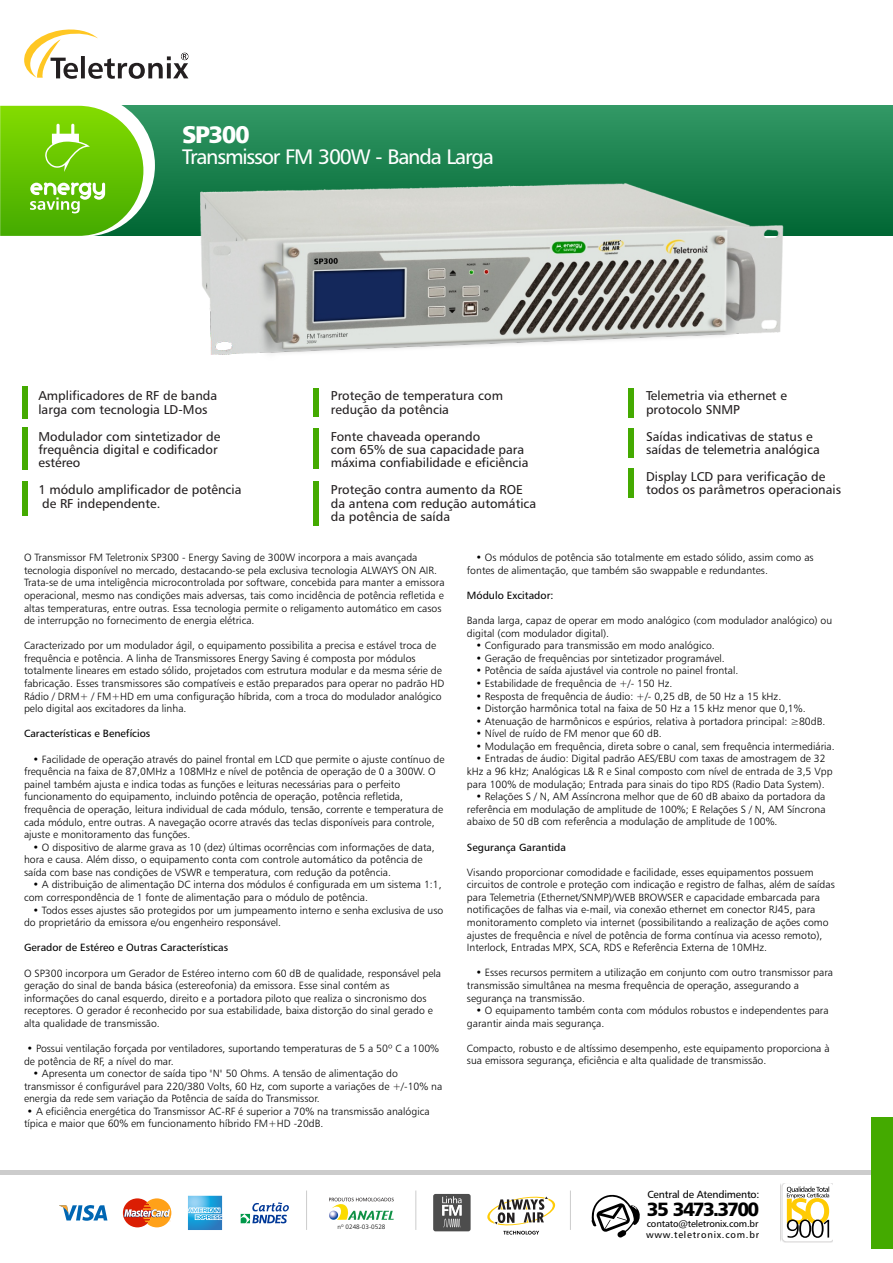
<style>
.page{position:relative;width:893px;height:1263px;background:#fff}
.page>*{position:absolute;margin:0;border:0;box-sizing:border-box;transform-origin:0 0}
.t1{font:24px "Humanist 777 BT Black B";letter-spacing:-.06em;color:#fff}
.t2{font:21px "Humanist 777 BT Roman B";letter-spacing:-.055em;color:#fff}
.t3{font:19.2px "Humanist 777 BT Black B";letter-spacing:-.09em;color:#000}
.t4{font:12.75px/13.5px "Humanist 777 BT Roman B";color:#231f20}
.t5{font:10.5px/12.6px "Humanist 777 BT Light B";color:#000}
.t6{font:10.5px "Humanist 777 BT Roman B";color:#000}
.t7{font:10.35px "Humanist 777 BT Roman B";letter-spacing:-.015em;color:#000}
.t8{font:9.45px/11.4px "Humanist 777 BT Roman B";letter-spacing:-.015em;color:#000}
.t9{font:6.3px "Humanist 777 BT Light B";color:#000}
</style>
<div class="page">
<div style="left:79px;top:106px;width:814px;height:130px;background:linear-gradient(to bottom,#396,#016734)"></div>
<svg style="left:0;top:105px;width:156px;height:131px;background:#74c52c"></svg>
<svg style="left:24px;top:29px;width:164px;height:50px"></svg>
<div style="left:22px;top:386px;width:6px;height:32px;background:#4a0"></div>
<div style="left:22px;top:428px;width:6px;height:42px;background:#4a0"></div>
<div style="left:22px;top:481px;width:6px;height:35px;background:#4a0"></div>
<div style="left:313px;top:388px;width:6px;height:29px;background:#4a0"></div>
<div style="left:313px;top:481px;width:6px;height:44px;background:#4a0"></div>
<div style="left:313px;top:429px;width:6px;height:40px;background:#4a0"></div>
<div style="left:628px;top:428px;width:6px;height:30px;background:#4a0"></div>
<div style="left:628px;top:388px;width:6px;height:30px;background:#4a0"></div>
<div style="left:628px;top:468px;width:6px;height:30px;background:#4a0"></div>
<div style="left:0;top:1170px;width:872px;height:5px;background:#ccc"></div>
<svg style="left:124px;top:1198px;width:47px;height:29px"></svg>
<svg style="left:59px;top:1205px;width:48px;height:16px"></svg>
<svg style="left:188px;top:1196px;width:34px;height:34px"></svg>
<svg style="left:241px;top:1202px;width:48px;height:21px"></svg>
<svg style="left:433px;top:1194px;width:38px;height:37px"></svg>
<svg style="left:329px;top:1198px;width:65px;height:22px"></svg>
<div style="left:872px;top:1117px;width:21px;height:132px;background:#4a0"></div>
<div style="left:781px;top:1183px;width:52px;height:60px;background:#e5e4e4"></div>
<div style="left:782px;top:1183px;width:51px;height:58px;background:#fff;border-radius:4px"></div>
<svg style="left:787px;top:1186px;width:42px;height:52px"></svg>
<svg style="left:591px;top:1194px;width:49px;height:44px"></svg>
<svg style="left:487px;top:1196px;width:69px;height:38px"></svg>
<hr style="left:306px;top:1190px;width:1px;height:40px;background:#ccc">
<hr style="left:415px;top:1190px;width:1px;height:40px;background:#ccc">
<hr style="left:570px;top:1190px;width:1px;height:40px;background:#ccc">
<img style="left:192px;top:175px;width:600px;height:180px">
<h1 class="t1" style="left:182px;top:125px;width:69px">SP300</h1>
<h2 class="t2" style="left:182px;top:148px;width:313px">Transmissor FM 300W - Banda Larga</h2>
<p class="t4" style="left:38px;top:390px;width:180px">Amplificadores de RF de banda larga com tecnologia LD-Mos</p>
<p class="t4" style="left:38px;top:430px;width:183px">Modulador com sintetizador de frequência digital e codificador estéreo</p>
<p class="t4" style="left:38px;top:484px;width:205px">1 módulo amplificador de potência de RF independente.</p>
<p class="t4" style="left:331px;top:390px;width:174px">Proteção de temperatura com redução da potência</p>
<p class="t4" style="left:331px;top:430px;width:199px">Fonte chaveada operando<br>com 65% de sua capacidade para máxima confiabilidade e eficiência</p>
<p class="t4" style="left:331px;top:484px;width:207px">Proteção contra aumento da ROE da antena com redução automática da potência de saída</p>
<p class="t4" style="left:646px;top:390px;width:142px">Telemetria via ethernet e protocolo SNMP</p>
<p class="t4" style="left:646px;top:430px;width:175px">Saídas indicativas de status e saídas de telemetria analógica</p>
<p class="t4" style="left:646px;top:471px;width:197px">Display LCD para verificação de todos os parâmetros operacionais</p>
<p class="t5" style="left:24px;top:552px;width:422px">O Transmissor FM Teletronix SP300 - Energy Saving de 300W incorpora a mais avançada tecnologia disponível no mercado, destacando-se pela exclusiva tecnologia ALWAYS ON AIR.<br>Trata-se de uma inteligência microcontrolada por software, concebida para manter a emissora operacional, mesmo nas condições mais adversas, tais como incidência de potência refletida e altas temperaturas, entre outras. Essa tecnologia permite o religamento automático em casos de interrupção no fornecimento de energia elétrica.</p>
<p class="t5" style="left:24px;top:640px;width:422px">Caracterizado por um modulador ágil, o equipamento possibilita a precisa e estável troca de frequência e potência. A linha de Transmissores Energy Saving é composta por módulos totalmente lineares em estado sólido, projetados com estrutura modular e da mesma série de fabricação. Esses transmissores são compatíveis e estão preparados para operar no padrão HD Rádio / DRM+ / FM+HD em uma configuração híbrida, com a troca do modulador analógico pelo digital aos excitadores da linha.</p>
<p class="t6" style="left:24px;top:729px;width:128px">Características e Benefícios</p>
<p class="t5" style="left:24px;top:754px;width:422px;text-indent:9px">• Facilidade de operação através do painel frontal em LCD que permite o ajuste contínuo de frequência na faixa de 87,0MHz a 108MHz e nível de potência de operação de 0 a 300W. O painel também ajusta e indica todas as funções e leituras necessárias para o perfeito funcionamento do equipamento, incluindo potência de operação, potência refletida, frequência de operação, leitura individual de cada módulo, tensão, corrente e temperatura de cada módulo, entre outras. A navegação ocorre através das teclas disponíveis para controle, ajuste e monitoramento das funções.</p>
<p class="t5" style="left:24px;top:842px;width:412px;text-indent:9px">• O dispositivo de alarme grava as 10 (dez) últimas ocorrências com informações de data, hora e causa. Além disso, o equipamento conta com controle automático da potência de saída com base nas condições de VSWR e temperatura, com redução da potência.</p>
<p class="t5" style="left:24px;top:879px;width:419px;text-indent:9px">• A distribuição de alimentação DC interna dos módulos é configurada em um sistema 1:1, com correspondência de 1 fonte de alimentação para o módulo de potência.</p>
<p class="t5" style="left:24px;top:904px;width:421px;text-indent:9px">• Todos esses ajustes são protegidos por um jumpeamento interno e senha exclusiva de uso do proprietário da emissora e/ou engenheiro responsável.</p>
<p class="t6" style="left:24px;top:943px;width:206px">Gerador de Estéreo e Outras Características</p>
<p class="t5" style="left:24px;top:967px;width:419px">O SP300 incorpora um Gerador de Estéreo interno com 60 dB de qualidade, responsável pela geração do sinal de banda básica (estereofonia) da emissora. Esse sinal contém as informações do canal esquerdo, direito e a portadora piloto que realiza o sincronismo dos receptores. O gerador é reconhecido por sua estabilidade, baixa distorção do sinal gerado e alta qualidade de transmissão.</p>
<p class="t5" style="left:24px;top:1043px;width:416px">• Possui ventilação forçada por ventiladores, suportando temperaturas de 5 a 50º C a 100% de potência de RF, a nível do mar.</p>
<p class="t5" style="left:24px;top:1068px;width:420px;text-indent:9px">• Apresenta um conector de saída tipo "N" 50 Ohms. A tensão de alimentação do transmissor é configurável para 220/380 Volts, 60 Hz, com suporte a variações de +/-10% na energia da rede sem variação da Potência de saída do Transmissor.</p>
<p class="t5" style="left:24px;top:1106px;width:407px">• A eficiência energética do Transmissor AC-RF é superior a 70% na transmissão analógica típica e maior que 60% em funcionamento híbrido FM+HD -20dB.</p>
<p class="t5" style="left:467px;top:552px;width:348px;text-indent:9px">• Os módulos de potência são totalmente em estado sólido, assim como as fontes de alimentação, que também são swappable e redundantes.</p>
<p class="t6" style="left:467px;top:591px;width:88px">Módulo Excitador:</p>
<p class="t5" style="left:467px;top:615px;width:367px">Banda larga, capaz de operar em modo analógico (com modulador analógico) ou digital (com modulador digital).</p>
<p class="t5" style="left:476px;top:640px;width:241px">• Configurado para transmissão em modo analógico.</p>
<p class="t5" style="left:476px;top:653px;width:251px">• Geração de frequências por sintetizador programável.</p>
<p class="t5" style="left:476px;top:665px;width:264px">• Potência de saída ajustável via controle no painel frontal.</p>
<p class="t5" style="left:476px;top:678px;width:198px">• Estabilidade de frequência de +/- 150 Hz.</p>
<p class="t5" style="left:476px;top:690px;width:307px">• Resposta de frequência de áudio: +/- 0,25 dB, de 50 Hz a 15 kHz.</p>
<p class="t5" style="left:476px;top:703px;width:331px">• Distorção harmônica total na faixa de 50 Hz a 15 kHz menor que 0,1%.</p>
<p class="t5" style="left:476px;top:716px;width:351px">• Atenuação de harmônicos e espúrios, relativa à portadora principal: ≥80dB.</p>
<p class="t5" style="left:476px;top:728px;width:188px">• Nível de ruído de FM menor que 60 dB.</p>
<p class="t5" style="left:476px;top:741px;width:360px">• Modulação em frequência, direta sobre o canal, sem frequência intermediária.</p>
<p class="t5" style="left:467px;top:753px;width:367px;text-indent:9px">• Entradas de áudio: Digital padrão AES/EBU com taxas de amostragem de 32 kHz a 96 kHz; Analógicas L&amp; R e Sinal composto com nível de entrada de 3,5 Vpp para 100% de modulação; Entrada para sinais do tipo RDS (Radio Data System).</p>
<p class="t5" style="left:467px;top:791px;width:360px;text-align:justify;text-indent:9px">• Relações S / N, AM Assíncrona melhor que de 60 dB abaixo da portadora da referência em modulação de amplitude de 100%; E Relações S / N, AM Síncrona abaixo de 50 dB com referência a modulação de amplitude de 100%.</p>
<p class="t6" style="left:467px;top:843px;width:101px">Segurança Garantida</p>
<p class="t5" style="left:467px;top:867px;width:369px">Visando proporcionar comodidade e facilidade, esses equipamentos possuem circuitos de controle e proteção com indicação e registro de falhas, além de saídas para Telemetria (Ethernet/SNMP)/WEB BROWSER e capacidade embarcada para notificações de falhas via e-mail, via conexão ethernet em conector RJ45, para monitoramento completo via internet (possibilitando a realização de ações como ajustes de frequência e nível de potência de forma contínua via acesso remoto), Interlock, Entradas MPX, SCA, RDS e Referência Externa de 10MHz.</p>
<p class="t5" style="left:467px;top:967px;width:368px;text-indent:9px">• Esses recursos permitem a utilização em conjunto com outro transmissor para transmissão simultânea na mesma frequência de operação, assegurando a segurança na transmissão.</p>
<p class="t5" style="left:467px;top:1005px;width:363px;text-indent:9px">• O equipamento também conta com módulos robustos e independentes para garantir ainda mais segurança.</p>
<p class="t5" style="left:467px;top:1043px;width:364px">Compacto, robusto e de altíssimo desempenho, este equipamento proporciona à sua emissora segurança, eficiência e alta qualidade de transmissão.</p>
<p class="t9" style="left:338px;top:1224px;width:49px">nº 0248-03-0528</p>
<p class="t7" style="left:647px;top:1190px;width:114px">Central de Atendimento:</p>
<h3 class="t3" style="left:647px;top:1201px;width:114px">35 3473.3700</h3>
<p class="t8" style="left:646px;top:1218px;width:115px">contato@teletronix.com.br www.teletronix.com.br</p>
</div>
